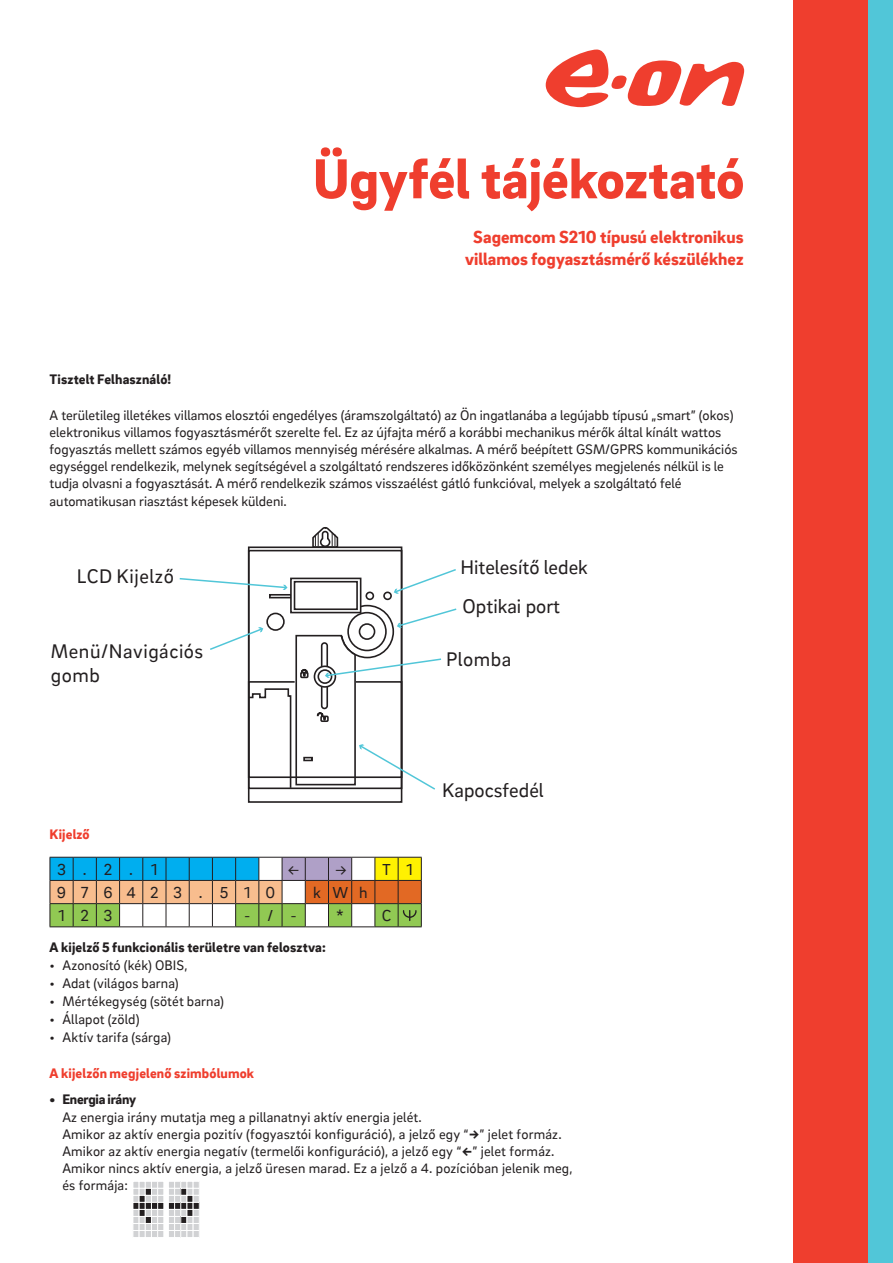
<style>
.page{position:relative;width:893px;height:1263px;background:#fff}
.page>*{position:absolute;margin:0;border:0;box-sizing:border-box;transform-origin:0 0}
.t1{font:900 57.6px "Brix Sans";letter-spacing:-.005em;color:#ef3e2e}
.t2{font:20.4px/39px "Brix Sans";color:#231f20}
.t3{font:20.4px/24.5px "Brix Sans";letter-spacing:.025em;color:#231f20}
.t4{font:900 18px/21.6px "Brix Sans";color:#ef3e2e;text-align:center}
.t5{font:16.35px "Brix Sans";letter-spacing:.89em;color:#231f20}
.t6{font:14.25px/17.1px "Brix Sans";color:#231f20}
.t7{font:900 14.25px "Brix Sans";letter-spacing:.01em;color:#231f20}
.t8{font:900 14.25px "Brix Sans";letter-spacing:.01em;color:#ef3e2e}
.t9{font:900 14.25px "Brix Sans";letter-spacing:-.02em;color:#231f20}
.s1{font-weight:900}
</style>
<div class="page">
<div style="left:794px;top:0;width:99px;height:1263px;background:#ef3e2e"></div>
<div style="left:868px;top:0;width:25px;height:1263px;background:#51c6d8"></div>
<svg style="left:546px;top:50px;width:198px;height:57px"></svg>
<svg style="left:50px;top:857px;width:372px;height:70px"></svg>
<svg style="left:133px;top:1181px;width:67px;height:56px"></svg>
<div style="left:168px;top:1230px;width:7px;height:7px;background:#d1d2d4"></div>
<div style="left:168px;top:1230px;width:7px;height:8px;border:1px solid #fff"></div>
<div style="left:175px;top:1230px;width:6px;height:7px;background:#d1d2d4"></div>
<div style="left:174px;top:1230px;width:7px;height:8px;border:1px solid #fff"></div>
<div style="left:181px;top:1230px;width:6px;height:7px;background:#d1d2d4"></div>
<div style="left:181px;top:1230px;width:6px;height:8px;border:1px solid #fff"></div>
<div style="left:187px;top:1230px;width:6px;height:7px;background:#d1d2d4"></div>
<div style="left:187px;top:1230px;width:6px;height:8px;border:1px solid #fff"></div>
<div style="left:193px;top:1230px;width:6px;height:7px;background:#d1d2d4"></div>
<div style="left:193px;top:1230px;width:6px;height:8px;border:1px solid #fff"></div>
<div style="left:248px;top:546px;width:154px;height:257px;border:2px solid #231f20"></div>
<div style="left:365px;top:591px;width:9px;height:9px;border:2px solid #231f20;border-radius:50%"></div>
<div style="left:383px;top:591px;width:9px;height:9px;border:2px solid #231f20;border-radius:50%"></div>
<div style="left:269px;top:594px;width:23px;height:4px;border:2px solid #231f20"></div>
<svg style="left:311px;top:527px;width:28px;height:22px"></svg>
<svg style="left:179px;top:577px;width:108px;height:13px"></svg>
<svg style="left:393px;top:568px;width:63px;height:26px"></svg>
<div style="left:290px;top:578px;width:71px;height:35px;border:2px solid #231f20"></div>
<div style="left:294px;top:581px;width:64px;height:29px;border:2px solid #231f20"></div>
<svg style="left:210px;top:607px;width:247px;height:184px"></svg>
<div style="left:359px;top:623px;width:16px;height:17px;border:2px solid #231f20;border-radius:50%"></div>
<div style="left:347px;top:612px;width:40px;height:39px;border:2px solid #231f20;border-radius:50%"></div>
<h1 class="t1" style="left:313px;top:141px;width:433px">Ügyfél tájékoztató</h1>
<p class="t4" style="left:465px;top:226px;width:280px">Sagemcom S210 típusú elektronikus villamos fogyasztásmérő készülékhez</p>
<p class="t7" style="left:50px;top:370px;width:123px">Tisztelt Felhasználó!</p>
<p class="t6" style="left:50px;top:406px;width:689px">A területileg illetékes villamos elosztói engedélyes (áramszolgáltató) az Ön ingatlanába a legújabb típusú „smart” (okos) elektronikus villamos fogyasztásmérőt szerelte fel. Ez az újfajta mérő a korábbi mechanikus mérők által kínált wattos fogyasztás mellett számos egyéb villamos mennyiség mérésére alkalmas. A mérő beépített GSM/GPRS kommunikációs egységgel rendelkezik, melynek segítségével a szolgáltató rendszeres időközönként személyes megjelenés nélkül is le tudja olvasni a fogyasztását. A mérő rendelkezik számos visszaélést gátló funkcióval, melyek a szolgáltató felé automatikusan riasztást képesek küldeni.</p>
<h2 class="t3" style="left:77px;top:563px;width:99px">LCD Kijelző</h2>
<h2 class="t3" style="left:51px;top:638px;width:154px">Menü/Navigációs gomb</h2>
<h2 class="t2" style="left:460px;top:547px;width:129px">Hitelesítő ledek<br>Optikai port</h2>
<h2 class="t2" style="left:446px;top:639px;width:67px">Plomba</h2>
<p class="t8" style="left:50px;top:825px;width:42px">Kijelző</p>
<p class="t5" style="left:57px;top:859px;width:102px">3.2.1</p>
<p class="t5" style="left:287px;top:859px;width:14px">←</p>
<p class="t5" style="left:335px;top:859px;width:80px">→ T1</p>
<p class="t5" style="left:57px;top:882px;width:220px">976423 . 510</p>
<p class="t5" style="left:313px;top:882px;width:56px">kWh</p>
<p class="t5" style="left:58px;top:905px;width:56px">123</p>
<p class="t5" style="left:244px;top:905px;width:54px">-/-</p>
<p class="t5" style="left:336px;top:905px;width:57px">* C</p>
<h2 class="t2" style="left:442px;top:770px;width:103px">Kapocsfedél</h2>
<p class="t7" style="left:50px;top:937px;width:278px">A kijelző 5 funkcionális területre van felosztva:</p>
<p class="t6" style="left:50px;top:956px;width:140px">• Azonosító (kék) OBIS,</p>
<p class="t6" style="left:50px;top:974px;width:131px">• Adat (világos barna)</p>
<p class="t6" style="left:50px;top:992px;width:176px">• Mértékegység (sötét barna)</p>
<p class="t6" style="left:50px;top:1010px;width:91px">• Állapot (zöld)</p>
<p class="t6" style="left:50px;top:1028px;width:123px">• Aktív tarifa (sárga)</p>
<p class="t8" style="left:50px;top:1063px;width:206px">A kijelzőn megjelenő szimbólumok</p>
<p class="t9" style="left:50px;top:1090px;width:88px">• Energia irány</p>
<p class="t6" style="left:62px;top:1108px;width:512px">Az energia irány mutatja meg a pillanatnyi aktív energia jelét.<br>Amikor az aktív energia pozitív (fogyasztói konfiguráció), a jelző egy “<span class="s1">→</span>” jelet formáz.<br>Amikor az aktív energia negatív (termelői konfiguráció), a jelző egy “<span class="s1">←</span>” jelet formáz.<br>Amikor nincs aktív energia, a jelző üresen marad. Ez a jelző a 4. pozícióban jelenik meg, és formája:</p>
</div>
